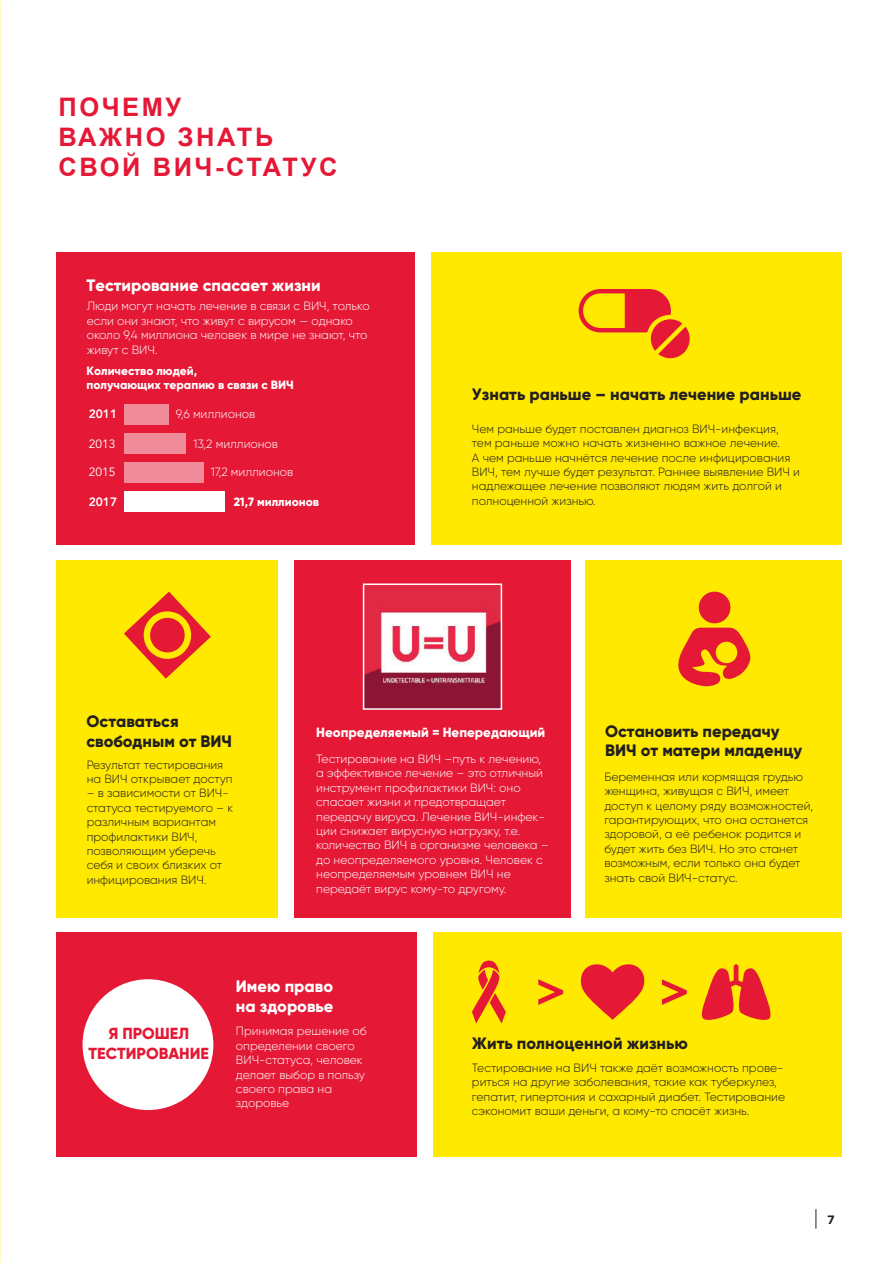
<style>
.page{position:relative;width:893px;height:1263px;background:#fff}
.page>*{position:absolute;margin:0;border:0;box-sizing:border-box;transform-origin:0 0}
.t1{font:800 49.05px "Gilroy";color:#e51836}
.t2{font:700 25.5px/30px "Arial";letter-spacing:.1em;color:#e51836}
.t3{font:800 16.5px/19.8px "Gilroy";color:#231f20}
.t4{font:800 16.5px/19.8px "Gilroy";color:#fff}
.t5{font:800 16.05px/19.2px "Gilroy";color:#e51836;text-align:center}
.t6{font:800 13.5px "Gilroy";color:#fff}
.t7{font:300 12px/14.4px "Gilroy";color:#231f20}
.t8{font:300 12px/14.4px "Gilroy";color:#fff}
.t9{font:800 12px/14.4px "Gilroy";color:#fff}
.t10{font:800 12px "Avenir";color:#fff}
.t11{font:12px "Avenir";color:#fff}
.t12{font:900 12px "Avenir";color:#231f20}
</style>
<div class="page">
<svg style="left:815px;top:1209px;width:1px;height:20px"></svg>
<div style="left:433px;top:933px;width:409px;height:224px;background:#ffe901"></div>
<svg style="left:580px;top:964px;width:65px;height:56px"></svg>
<svg style="left:472px;top:960px;width:34px;height:64px"></svg>
<div style="left:57px;top:252px;width:358px;height:293px;background:#e51836"></div>
<div style="left:57px;top:933px;width:360px;height:224px;background:#e51836"></div>
<div style="left:294px;top:561px;width:277px;height:357px;background:#e51836"></div>
<div style="left:431px;top:252px;width:411px;height:293px;background:#ffe901"></div>
<div style="left:585px;top:561px;width:257px;height:357px;background:#ffe901"></div>
<div style="left:57px;top:561px;width:221px;height:357px;background:#ffe901"></div>
<svg style="left:579px;top:289px;width:111px;height:70px"></svg>
<svg style="left:124px;top:592px;width:87px;height:87px"></svg>
<div style="left:83px;top:979px;width:130px;height:131px;background:#fff;border-radius:50%"></div>
<div style="left:699px;top:592px;width:31px;height:31px;background:#e51836;border-radius:50%"></div>
<svg style="left:678px;top:628px;width:72px;height:58px"></svg>
<img style="left:366px;top:586px;width:133px;height:121px">
<div style="left:363px;top:583px;width:139px;height:127px;border:2px solid #fff"></div>
<svg style="left:702px;top:964px;width:69px;height:56px"></svg>
<svg style="left:538px;top:979px;width:25px;height:26px"></svg>
<svg style="left:662px;top:979px;width:25px;height:26px"></svg>
<div style="left:124px;top:404px;width:45px;height:20px;background:#f18b9a"></div>
<div style="left:124px;top:433px;width:61px;height:20px;background:#f18b9a"></div>
<div style="left:124px;top:462px;width:80px;height:20px;background:#f18b9a"></div>
<div style="left:124px;top:491px;width:101px;height:20px;background:#fff"></div>
<h2 class="t2" style="left:58px;top:93px;width:281px">ПОЧЕМУ<br>ВАЖНО ЗНАТЬ<br>СВОЙ ВИЧ-СТАТУС</h2>
<h1 class="t1" style="left:57px;top:105px;width:293px">важно знать</h1>
<h3 class="t4" style="left:87px;top:275px;width:236px">Тестирование спасает жизни</h3>
<p class="t8" style="left:87px;top:299px;width:285px">Люди могут начать лечение в связи с ВИЧ, только если они знают, что живут с вирусом — однако около 9,4 миллиона человек в мире не знают, что живут с ВИЧ.</p>
<p class="t9" style="left:87px;top:363px;width:209px">Количество людей,<br>получающих терапию в связи с ВИЧ</p>
<p class="t10" style="left:89px;top:407px;width:30px">2011</p>
<p class="t11" style="left:89px;top:437px;width:28px">2013</p>
<p class="t11" style="left:89px;top:465px;width:28px">2015</p>
<p class="t10" style="left:89px;top:495px;width:30px">2017</p>
<p class="t8" style="left:176px;top:407px;width:81px">9,6 миллионов</p>
<p class="t8" style="left:193px;top:437px;width:86px">13,2 миллионов</p>
<p class="t8" style="left:211px;top:465px;width:84px">17,2 миллионов</p>
<p class="t9" style="left:234px;top:494px;width:87px">21,7 миллионов</p>
<h3 class="t3" style="left:472px;top:384px;width:331px">Узнать раньше – начать лечение раньше</h3>
<p class="t7" style="left:472px;top:421px;width:330px">Чем раньше будет поставлен диагноз ВИЧ-инфекция, тем раньше можно начать жизненно важное лечение.<br>А чем раньше начнётся лечение после инфицирования ВИЧ, тем лучше будет результат. Раннее выявление ВИЧ и надлежащее лечение позволяют людям жить долгой и полноценной жизнью.</p>
<h3 class="t3" style="left:87px;top:712px;width:147px">Оставаться свободным от ВИЧ</h3>
<h3 class="t3" style="left:605px;top:721px;width:198px">Остановить передачу<br>ВИЧ от матери младенцу</h3>
<p class="t6" style="left:316px;top:723px;width:231px">Неопределяемый = Непередающий</p>
<p class="t8" style="left:316px;top:751px;width:234px">Тестирование на ВИЧ –путь к лечению, а эффективное лечение – это отличный инструмент профилактики ВИЧ: оно спасает жизни и предотвращает передачу вируса. Лечение ВИЧ-инфек&shy;ции снижает вирусную нагрузку, т.е. количество ВИЧ в организме человека – до неопределяемого уровня. Человек с неопределяемым уровнем ВИЧ не передаёт вирус кому-то другому.</p>
<p class="t7" style="left:87px;top:757px;width:147px">Результат тестирования на ВИЧ открывает доступ</p>
<p class="t7" style="left:87px;top:786px;width:148px">– в зависимости от ВИЧ&shy;статуса тестируемого – к различным вариантам профилактики ВИЧ, позволяющим уберечь себя и своих близких от инфицирования ВИЧ.</p>
<p class="t7" style="left:604px;top:769px;width:210px">Беременная или кормящая грудью женщина, живущая с ВИЧ, имеет доступ к целому ряду возможностей, гарантирующих, что она останется здоровой, а её ребенок родится и будет жить без ВИЧ. Но это станет возможным, если только она будет знать свой ВИЧ-статус.</p>
<h3 class="t5" style="left:89px;top:1024px;width:122px">Я ПРОШЕЛ<br>ТЕСТИРОВАНИЕ</h3>
<h3 class="t4" style="left:236px;top:976px;width:99px">Имею право на здоровье</h3>
<p class="t8" style="left:236px;top:1024px;width:132px">Принимая решение об определении своего<br>ВИЧ-статуса, человек делает выбор в пользу своего права на здоровье</p>
<h3 class="t3" style="left:472px;top:1033px;width:217px">Жить полноценной жизнью</h3>
<p class="t7" style="left:472px;top:1060px;width:315px">Тестирование на ВИЧ также даёт возможность прове&shy;риться на другие заболевания, такие как туберкулез, гепатит, гипертония и сахарный диабет. Тестирование сэкономит ваши деньги, а кому-то спасёт жизнь.</p>
<p class="t12" style="left:827px;top:1212px;width:9px">7</p>
</div>
